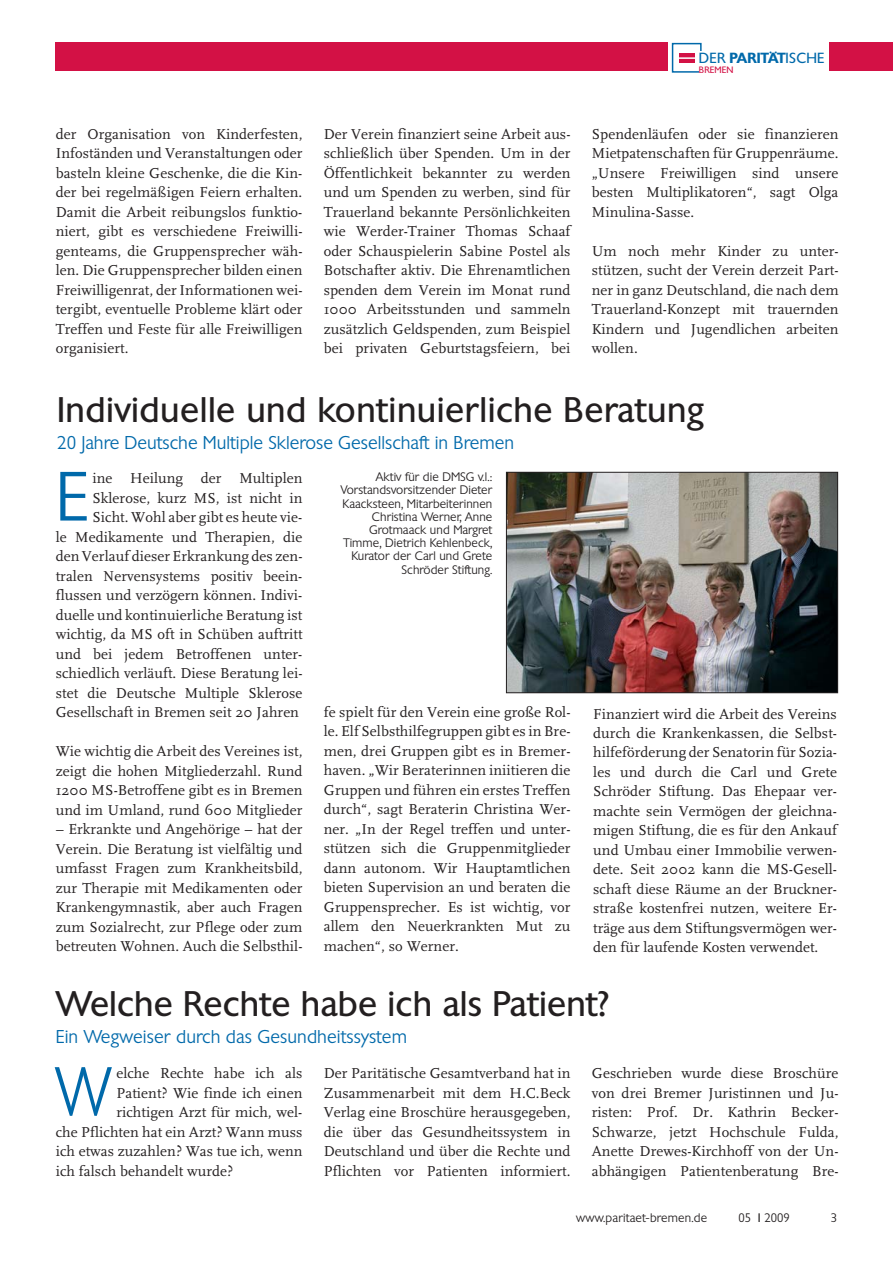
<style>
.page{position:relative;width:893px;height:1263px;background:#fff}
.page>*{position:absolute;margin:0;border:0;box-sizing:border-box;transform-origin:0 0}
.t1{font:300 67.5px "Chantilly";color:#0069aa;scale:.8 1}
.t2{font:300 67.5px "Chantilly";color:#0069aa}
.t3{font:34.5px "Chantilly";letter-spacing:.015em;color:#231f20}
.t4{font:300 18px "Chantilly";color:#0069aa}
.t5{font:15px/19.5px "FF Scala";letter-spacing:.005em;color:#231f20;text-align:justify}
.t6{font:14.25px "Chantilly";letter-spacing:.02em;color:#0069aa}
.t7{font:300 12px/13.2px "Chantilly";letter-spacing:.005em;color:#231f20;text-align:right}
.t8{font:9px "Chantilly";letter-spacing:.015em;color:#d31145}
.s1{font-weight:600}
.s2{font-weight:400}
</style>
<div class="page">
<div style="left:56px;top:43px;width:836px;height:28px;background:#d31145"></div>
<div style="left:668px;top:41px;width:161px;height:36px;background:#fff"></div>
<div style="left:671px;top:43px;width:30px;height:30px;border:2px solid #0069aa"></div>
<div style="left:679px;top:53px;width:15px;height:10px;background:#d31145"></div>
<div style="left:698px;top:51px;width:128px;height:25px;background:#fff"></div>
<hr style="left:675px;top:57px;width:20px;height:2px;background:#fff">
<img style="left:508px;top:474px;width:327px;height:217px">
<div style="left:506px;top:472px;width:331px;height:221px;border:1px solid #231f20"></div>
<p class="t6" style="left:698px;top:53px;width:127px">DER <span class="s1">PARITÄT</span>ISCHE</p>
<p class="t8" style="left:698px;top:66px;width:36px">BREMEN</p>
<p class="t5" style="left:56px;top:125px;width:248px">der Organisation von Kinderfesten, Infoständen und Veranstaltungen oder basteln kleine Geschenke, die die Kin&shy;der bei regelmäßigen Feiern erhalten.<br>Damit die Arbeit reibungslos funktio&shy;niert, gibt es verschiedene Freiwilli&shy;genteams, die Gruppensprecher wäh&shy;len. Die Gruppensprecher bilden einen Freiwilligenrat, der Informationen wei&shy;tergibt, eventuelle Probleme klärt oder Treffen und Feste für alle Freiwilligen organisiert.</p>
<p class="t5" style="left:591px;top:125px;width:248px">Spendenläufen oder sie finanzieren Mietpatenschaften für Gruppenräume. „Unsere Freiwilligen sind unsere besten Multiplikatoren“, sagt Olga Minulina-Sasse.</p>
<p class="t5" style="left:324px;top:125px;width:248px">Der Verein finanziert seine Arbeit aus&shy;schließlich über Spenden. Um in der Öffentlichkeit bekannter zu werden und um Spenden zu werben, sind für Trauerland bekannte Persönlichkeiten wie Werder-Trainer Thomas Schaaf oder Schauspielerin Sabine Postel als Botschafter aktiv. Die Ehrenamtlichen spenden dem Verein im Monat rund 1000 Arbeitsstunden und sammeln zusätzlich Geldspenden, zum Beispiel bei privaten Geburtstagsfeiern, bei</p>
<p class="t5" style="left:591px;top:242px;width:248px">Um noch mehr Kinder zu unter&shy;stützen, sucht der Verein derzeit Part&shy;ner in ganz Deutschland, die nach dem Trauerland-Konzept mit trauernden Kindern und Jugendlichen arbeiten wollen.</p>
<h2 class="t3" style="left:57px;top:397px;width:647px">Individuelle und kontinuierliche Beratung</h2>
<p class="t4" style="left:57px;top:436px;width:458px">20 Jahre Deutsche Multiple Sklerose Gesellschaft in Bremen</p>
<h1 class="t2" style="left:56px;top:473px;width:35px">E</h1>
<p class="t5" style="left:56px;top:470px;width:248px;text-align:right">ine Heilung der Multiplen Sklerose, kurz MS, ist nicht in Sicht. Wohl aber gibt es heute vie-<br>le Medikamente und Therapien, die den Verlauf dieser Erkrankung des zen&shy;tralen Nervensystems positiv beein&shy;flussen und verzögern können. Indivi&shy;duelle und kontinuierliche Beratung ist wichtig, da MS oft in Schüben auftritt und bei jedem Betroffenen unter&shy;schiedlich verläuft. Diese Beratung lei&shy;stet die Deutsche Multiple Sklerose Gesellschaft in Bremen seit 20 Jahren</p>
<p class="t5" style="left:56px;top:743px;width:248px">Wie wichtig die Arbeit des Vereines ist, zeigt die hohen Mitgliederzahl. Rund 1200 MS-Betroffene gibt es in Bremen und im Umland, rund 600 Mitglieder</p>
<p class="t5" style="left:56px;top:821px;width:248px">– Erkrankte und Angehörige – hat der Verein. Die Beratung ist vielfältig und umfasst Fragen zum Krankheitsbild, zur Therapie mit Medikamenten oder Krankengymnastik, aber auch Fragen zum Sozialrecht, zur Pflege oder zum betreuten Wohnen. Auch die Selbsthil-</p>
<p class="t7" style="left:341px;top:472px;width:153px">Aktiv für die DMSG v.l.:<br>Vorstandsvorsitzender Dieter<br>Kaacksteen, Mitarbeiterinnen<br>Christina Werner, Anne<br>Grotmaack und Margret<br>Timme, Dietrich Kehlenbeck,<br>Kurator der Carl und Grete<br>Schröder Stiftung.</p>
<p class="t5" style="left:324px;top:704px;width:248px">fe spielt für den Verein eine große Rol&shy;le. Elf Selbsthilfegruppen gibt es in Bre&shy;men, drei Gruppen gibt es in Bremer&shy;haven. „Wir Beraterinnen iniitieren die Gruppen und führen ein erstes Treffen durch“, sagt Beraterin Christina Wer&shy;ner. „In der Regel treffen und unter&shy;stützen sich die Gruppenmitglieder dann autonom. Wir Hauptamtlichen bieten Supervision an und beraten die Gruppensprecher. Es ist wichtig, vor allem den Neuerkrankten Mut zu machen“, so Werner.</p>
<p class="t5" style="left:593px;top:705px;width:245px">Finanziert wird die Arbeit des Vereins durch die Krankenkassen, die Selbst&shy;hilfeförderung der Senatorin für Sozia&shy;les und durch die Carl und Grete Schröder Stiftung. Das Ehepaar ver&shy;machte sein Vermögen der gleichna&shy;migen Stiftung, die es für den Ankauf und Umbau einer Immobilie verwen&shy;dete. Seit 2002 kann die MS-Gesell&shy;schaft diese Räume an der Bruckner&shy;straße kostenfrei nutzen, weitere Er&shy;träge aus dem Stiftungsvermögen wer&shy;den für laufende Kosten verwendet.</p>
<h2 class="t3" style="left:56px;top:991px;width:555px">Welche Rechte habe ich als Patient?</h2>
<p class="t4" style="left:56px;top:1030px;width:353px">Ein Wegweiser durch das Gesundheitssystem</p>
<h1 class="t1" style="left:56px;top:1068px;width:70px">W</h1>
<p class="t5" style="left:116px;top:1065px;width:188px">elche Rechte habe ich als</p>
<p class="t5" style="left:116px;top:1085px;width:188px">Patient? Wie finde ich einen</p>
<p class="t5" style="left:116px;top:1104px;width:187px">richtigen Arzt für mich, wel-</p>
<p class="t5" style="left:56px;top:1124px;width:248px">che Pflichten hat ein Arzt? Wann muss</p>
<p class="t5" style="left:56px;top:1143px;width:248px">ich etwas zuzahlen? Was tue ich, wenn</p>
<p class="t5" style="left:56px;top:1163px;width:179px">ich falsch behandelt wurde?</p>
<p class="t5" style="left:324px;top:1065px;width:248px">Der Paritätische Gesamtverband hat in Zusammenarbeit mit dem H.C.Beck Verlag eine Broschüre herausgegeben, die über das Gesundheitssystem in Deutschland und über die Rechte und Pflichten vor Patienten informiert.</p>
<p class="t5" style="left:591px;top:1065px;width:248px">Geschrieben wurde diese Broschüre von drei Bremer Juristinnen und Ju&shy;risten: Prof. Dr. Kathrin Becker-Schwarze, jetzt Hochschule Fulda, Anette Drewes-Kirchhoff von der Un&shy;abhängigen Patientenberatung Bre-</p>
<p class="t7" style="left:576px;top:1212px;width:132px">www.paritaet-bremen.de</p>
<p class="t7" style="left:738px;top:1212px;width:53px">05 <span class="s2">fl</span> 2009</p>
<p class="t7" style="left:830px;top:1212px;width:8px">3</p>
</div>
